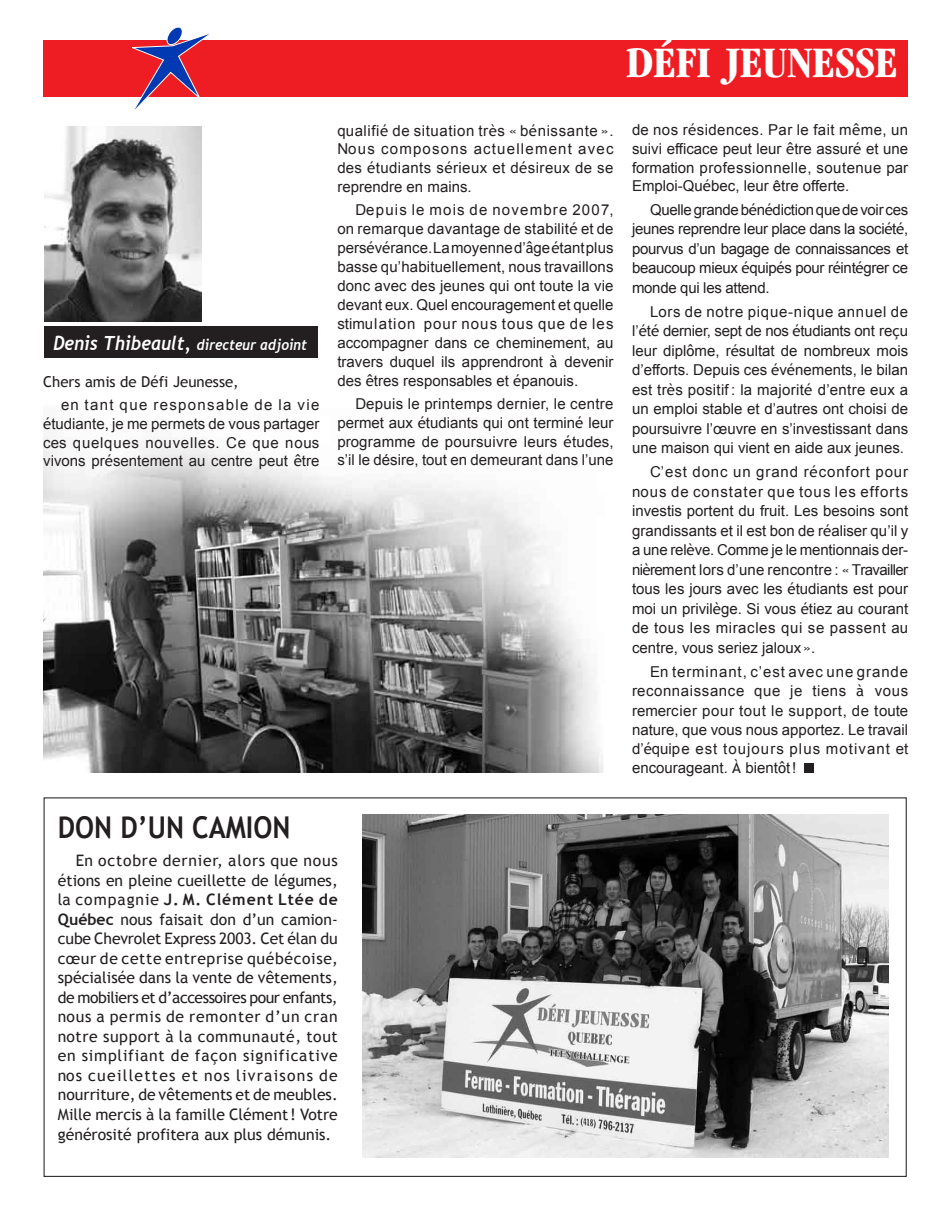
<style>
.page{position:relative;width:951px;height:1221px;background:#fff}
.page>*{position:absolute;margin:0;border:0;box-sizing:border-box;transform-origin:0 0}
.t1{font:700 condensed 45px "Garamond";color:#fff}
.t2{font:700 30px "Trebuchet MS";color:#231f20;scale:.9 1}
.t3{font:15.75px/19.5px "Trebuchet MS";color:#231f20;text-align:justify}
.t4{font:15px/19.5px "Arial";color:#231f20;text-align:justify}
.t5{font:italic 700 15px "Trebuchet";color:#fff;scale:.9 1}
.t6{font:15px "Trebuchet MS";color:#231f20}
.s1{font-size:19.5px}
.s2{font-family:"Trebuchet MS"}
.s3{font-weight:700}
</style>
<div class="page">
<img style="left:43px;top:437px;width:560px;height:335px">
<div style="left:804px;top:763px;width:10px;height:10px;background:#231f20"></div>
<div style="left:45px;top:326px;width:273px;height:32px;background:#231f20"></div>
<img style="left:45px;top:127px;width:157px;height:195px">
<img style="left:362px;top:814px;width:526px;height:343px">
<div style="left:43px;top:40px;width:864px;height:56px;background:#ee1d23"></div>
<svg style="left:127px;top:27px;width:90px;height:83px"></svg>
<p class="t5" style="left:54px;top:335px;width:283px"><span class="s1">Denis Thibeault,</span> directeur adjoint</p>
<p class="t6" style="left:43px;top:372px;width:197px">Chers amis de Défi Jeunesse,</p>
<p class="t4" style="left:43px;top:395px;width:278px;line-height:18.8px;text-indent:18px">en tant que responsable de la vie <span class="s2">é</span>tudiante, je me permets de vous partager ces quelques nouvelles. Ce que nous vivons pr<span class="s2">é</span>sentement au centre peut <span class="s2">ê</span>tre</p>
<h1 class="t1" style="left:626px;top:37px;width:273px">DÉFI JEUNESSE</h1>
<p class="t4" style="left:337px;top:121px;width:278px;line-height:18.8px">qualifi<span class="s2">é</span> de situation tr<span class="s2">è</span>s <span class="s2">«</span> b<span class="s2">é</span>nissante <span class="s2">»</span>.<br>Nous composons actuellement avec des <span class="s2">é</span>tudiants s<span class="s2">é</span>rieux et d<span class="s2">é</span>sireux de se reprendre en mains.</p>
<p class="t4" style="left:337px;top:200px;width:278px;line-height:18.9px;text-indent:18px">Depuis le mois de novembre 2007, on remarque davantage de stabilit<span class="s2">é</span> et de pers<span class="s2">é</span>v<span class="s2">é</span>rance. La moyenne d’<span class="s2">â</span>ge <span class="s2">é</span>tantplus basse qu’habituellement, nous travaillons donc avec des jeunes qui ont toute la vie devant eux. Quel encouragement et quelle stimulation pour nous tous que de les accompagner dans ce cheminement, au travers duquel ils apprendront <span class="s2">à</span> devenir des <span class="s2">ê</span>tres responsables et <span class="s2">é</span>panouis.</p>
<p class="t4" style="left:337px;top:394px;width:278px;line-height:18.8px;text-indent:18px">Depuis le printemps dernier, le centre permet aux <span class="s2">é</span>tudiants qui ont termin<span class="s2">é</span> leur programme de poursuivre leurs <span class="s2">é</span>tudes, s’il le désire, tout en demeurant dans l’une</p>
<p class="t4" style="left:632px;top:121px;width:277px;line-height:18.8px">de nos r<span class="s2">é</span>sidences. Par le fait m<span class="s2">ê</span>me, un suivi efficace peut leur <span class="s2">ê</span>tre assur<span class="s2">é</span> et une formation professionnelle, soutenue par Emploi-Qu<span class="s2">é</span>bec, leur être offerte.</p>
<p class="t4" style="left:632px;top:200px;width:278px;text-indent:18px">Quelle grande b<span class="s2">é</span>n<span class="s2">é</span>diction que de voirces jeunes reprendre leur place dans la soci<span class="s2">é</span>t<span class="s2">é</span>, pourvus d’un bagage de connaissances et beaucoup mieux <span class="s2">é</span>quip<span class="s2">é</span>s pour r<span class="s2">é</span>int<span class="s2">é</span>grer ce monde qui les attend.</p>
<p class="t4" style="left:632px;top:302px;width:278px;text-indent:18px">Lors de notre pique-nique annuel de l’<span class="s2">é</span>t<span class="s2">é</span> dernier, sept de nos <span class="s2">é</span>tudiants ont re<span class="s2">ç</span>u leur dipl<span class="s2">ô</span>me, r<span class="s2">é</span>sultat de nombreux mois d’efforts. Depuis ces <span class="s2">é</span>v<span class="s2">é</span>nements, le bilan est tr<span class="s2">è</span>s positif : la majorit<span class="s2">é</span> d’entre eux a un emploi stable et d’autres ont choisi de poursuivre l’œuvre en s’investissant dans une maison qui vient en aide aux jeunes.</p>
<p class="t4" style="left:632px;top:462px;width:278px;text-indent:18px">C’est donc un grand r<span class="s2">é</span>confort pour nous de constater que tous les efforts investis portent du fruit. Les besoins sont grandissants et il est bon de r<span class="s2">é</span>aliser qu’il y a une rel<span class="s2">è</span>ve. Comme je le mentionnais der&shy;ni<span class="s2">è</span>rement lors d’une rencontre : <span class="s2">«</span>Travailler tous les jours avec les <span class="s2">é</span>tudiants est pour moi un privil<span class="s2">è</span>ge. Si vous <span class="s2">é</span>tiez au courant de tous les miracles qui se passent au centre, vous seriez jaloux <span class="s2">»</span>.</p>
<p class="t4" style="left:632px;top:662px;width:278px;text-indent:18px">En terminant, c’est avec une grande reconnaissance que je tiens <span class="s2">à</span> vous remercier pour tout le support, de toute nature, que vous nous apportez. Le travail d’<span class="s2">é</span>quipe est toujours plus motivant et encourageant. <span class="s2">À</span> bient<span class="s2">ô</span>t !</p>
<h2 class="t2" style="left:58px;top:808px;width:260px">DON D’UN CAMION</h2>
<p class="t3" style="left:58px;top:851px;width:281px;text-indent:18px">En octobre dernier, alors que nous étions en pleine cueillette de légumes, la compagnie <span class="s3">J. M. Clément Ltée de Québec</span> nous faisait don d’un camion&shy;cube Chevrolet Express 2003. Cet élan du cœur de cette entreprise québécoise, spécialisée dans la vente de vêtements, de mobiliers et d’accessoires pour enfants, nous a permis de remonter d’un cran notre support à la communauté, tout en simplifiant de façon significative nos cueillettes et nos livraisons de nourriture, de vêtements et de meubles.<br>Mille mercis à la famille Clément ! Votre générosité profitera aux plus démunis.</p>
</div>
